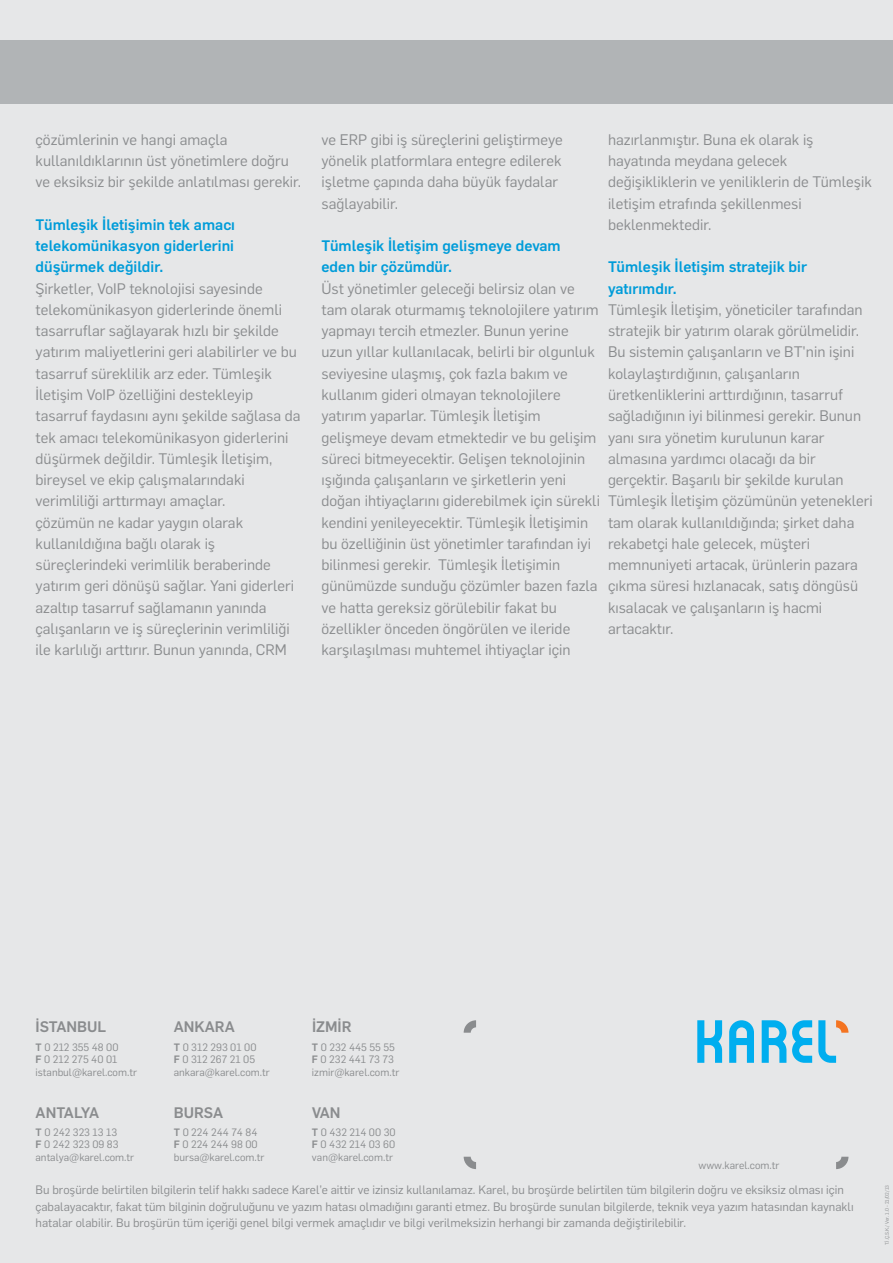
<style>
.page{position:relative;width:893px;height:1263px;background:#e6e7e8}
.page>*{position:absolute;margin:0;border:0;box-sizing:border-box;transform-origin:0 0}
.t1{font:15px/21.3px "Flama";color:#8a8c8e}
.t2{font:500 15px/21.3px "Flama";color:#009cd9}
.t3{font:500 15px "Flama";color:#8a8c8e}
.t4{font:500 15px "Flama";letter-spacing:-.04em;color:#8a8c8e}
.t5{font:12px/16.5px "Flama";color:#8a8c8e}
.t6{font:10.5px/12.6px "Flama";color:#8a8c8e}
.t7{font:4.95px "Flama";color:#8a8c8e}
.s1{font-weight:500}
</style>
<div class="page">
<div style="left:0;top:40px;width:893px;height:63px;background:#b1b4b6"></div>
<svg style="left:762px;top:1020px;width:24px;height:43px"></svg>
<svg style="left:729px;top:1020px;width:25px;height:43px"></svg>
<svg style="left:697px;top:1020px;width:25px;height:43px"></svg>
<svg style="left:792px;top:1020px;width:20px;height:43px"></svg>
<svg style="left:818px;top:1020px;width:30px;height:43px"></svg>
<svg style="left:836px;top:1157px;width:12px;height:12px"></svg>
<svg style="left:464px;top:1157px;width:12px;height:12px"></svg>
<svg style="left:464px;top:1020px;width:12px;height:13px"></svg>
<p class="t1" style="left:36px;top:128px;width:267px">çözümlerinin ve hangi amaçla kullanıldıklarının üst yönetimlere doğru ve eksiksiz bir şekilde anlatılması gerekir.</p>
<p class="t2" style="left:36px;top:213px;width:201px;text-align:justify">Tümleşik İletişimin tek amacı telekomünikasyon giderlerini düşürmek değildir.</p>
<p class="t1" style="left:36px;top:277px;width:267px">Şirketler, VoIP teknolojisi sayesinde telekomünikasyon giderlerinde önemli tasarruflar sağlayarak hızlı bir şekilde yatırım maliyetlerini geri alabilirler ve bu tasarruf süreklilik arz eder. Tümleşik İletişim VoIP özelliğini destekleyip tasarruf faydasını aynı şekilde sağlasa da tek amacı telekomünikasyon giderlerini düşürmek değildir. Tümleşik İletişim, bireysel ve ekip çalışmalarındaki verimliliği arttırmayı amaçlar.<br>çözümün ne kadar yaygın olarak kullanıldığına bağlı olarak iş süreçlerindeki verimlilik beraberinde yatırım geri dönüşü sağlar. Yani giderleri azaltıp tasarruf sağlamanın yanında çalışanların ve iş süreçlerinin verimliliği ile karlılığı arttırır. Bunun yanında, CRM</p>
<p class="t1" style="left:321px;top:128px;width:243px">ve ERP gibi iş süreçlerini geliştirmeye yönelik platformlara entegre edilerek işletme çapında daha büyük faydalar sağlayabilir.</p>
<p class="t2" style="left:321px;top:234px;width:241px">Tümleşik İletişim gelişmeye devam eden bir çözümdür.</p>
<p class="t1" style="left:321px;top:277px;width:280px">Üst yönetimler geleceği belirsiz olan ve tam olarak oturmamış teknolojilere yatırım yapmayı tercih etmezler. Bunun yerine uzun yıllar kullanılacak, belirli bir olgunluk seviyesine ulaşmış, çok fazla bakım ve kullanım gideri olmayan teknolojilere yatırım yaparlar. Tümleşik İletişim gelişmeye devam etmektedir ve bu gelişim süreci bitmeyecektir. Gelişen teknolojinin ışığında çalışanların ve şirketlerin yeni doğan ihtiyaçlarını giderebilmek için sürekli kendini yenileyecektir. Tümleşik İletişimin bu özelliğinin üst yönetimler tarafından iyi bilinmesi gerekir. Tümleşik İletişimin günümüzde sunduğu çözümler bazen fazla ve hatta gereksiz görülebilir fakat bu özellikler önceden öngörülen ve ileride karşılaşılması muhtemel ihtiyaçlar için</p>
<p class="t1" style="left:608px;top:128px;width:265px">hazırlanmıştır. Buna ek olarak iş hayatında meydana gelecek değişikliklerin ve yeniliklerin de Tümleşik iletişim etrafında şekillenmesi beklenmektedir.</p>
<p class="t2" style="left:608px;top:255px;width:201px">Tümleşik İletişim stratejik bir yatırımdır.</p>
<p class="t1" style="left:608px;top:298px;width:266px">Tümleşik İletişim, yöneticiler tarafından stratejik bir yatırım olarak görülmelidir.<br>Bu sistemin çalışanların ve BT'nin işini kolaylaştırdığının, çalışanların üretkenliklerini arttırdığının, tasarruf sağladığının iyi bilinmesi gerekir. Bunun yanı sıra yönetim kurulunun karar almasına yardımcı olacağı da bir gerçektir. Başarılı bir şekilde kurulan Tümleşik İletişim çözümünün yetenekleri tam olarak kullanıldığında; şirket daha rekabetçi hale gelecek, müşteri memnuniyeti artacak, ürünlerin pazara çıkma süresi hızlanacak, satış döngüsü kısalacak ve çalışanların iş hacmi artacaktır.</p>
<p class="t3" style="left:36px;top:1016px;width:72px">İSTANBUL</p>
<p class="t3" style="left:174px;top:1016px;width:62px">ANKARA</p>
<p class="t3" style="left:312px;top:1016px;width:41px">İZMİR</p>
<p class="t6" style="left:36px;top:1040px;width:103px"><span class="s1">T</span> 0 212 355 48 00<br><span class="s1">F</span> 0 212 275 40 01 istanbul@karel.com.tr</p>
<p class="t6" style="left:174px;top:1040px;width:97px"><span class="s1">T</span> 0 312 293 01 00<br><span class="s1">F</span> 0 312 267 21 05 ankara@karel.com.tr</p>
<p class="t6" style="left:312px;top:1040px;width:89px"><span class="s1">T</span> 0 232 445 55 55<br><span class="s1">F</span> 0 232 441 73 73 izmir@karel.com.tr</p>
<p class="t4" style="left:36px;top:1101px;width:65px">ANTALYA</p>
<p class="t3" style="left:174px;top:1101px;width:51px">BURSA</p>
<p class="t3" style="left:312px;top:1101px;width:30px">VAN</p>
<p class="t6" style="left:36px;top:1125px;width:100px"><span class="s1">T</span> 0 242 323 13 13<br><span class="s1">F</span> 0 242 323 09 83 antalya@karel.com.tr</p>
<p class="t6" style="left:174px;top:1125px;width:92px"><span class="s1">T</span> 0 224 244 74 84<br><span class="s1">F</span> 0 224 244 98 00 bursa@karel.com.tr</p>
<p class="t6" style="left:312px;top:1125px;width:85px;text-align:justify"><span class="s1">T</span> 0 432 214 00 30<br><span class="s1">F</span> 0 432 214 03 60 van@karel.com.tr</p>
<p class="t6" style="left:698px;top:1158px;width:82px">www.karel.com.tr</p>
<p class="t5" style="left:36px;top:1181px;width:820px">Bu broşürde belirtilen bilgilerin telif hakkı sadece Karel’e aittir ve izinsiz kullanılamaz. Karel, bu broşürde belirtilen tüm bilgilerin doğru ve eksiksiz olması için çabalayacaktır, fakat tüm bilginin doğruluğunu ve yazım hatası olmadığını garanti etmez. Bu broşürde sunulan bilgilerde, teknik veya yazım hatasından kaynaklı hatalar olabilir. Bu broşürün tüm içeriği genel bilgi vermek amaçlıdır ve bilgi verilmeksizin herhangi bir zamanda değiştirilebilir.</p>
<p class="t7" style="left:884px;top:1245px;width:62px;rotate:-90deg">T.İ.Ç.S.K./ Ver. 1.0 - 21/02/13</p>
</div>
